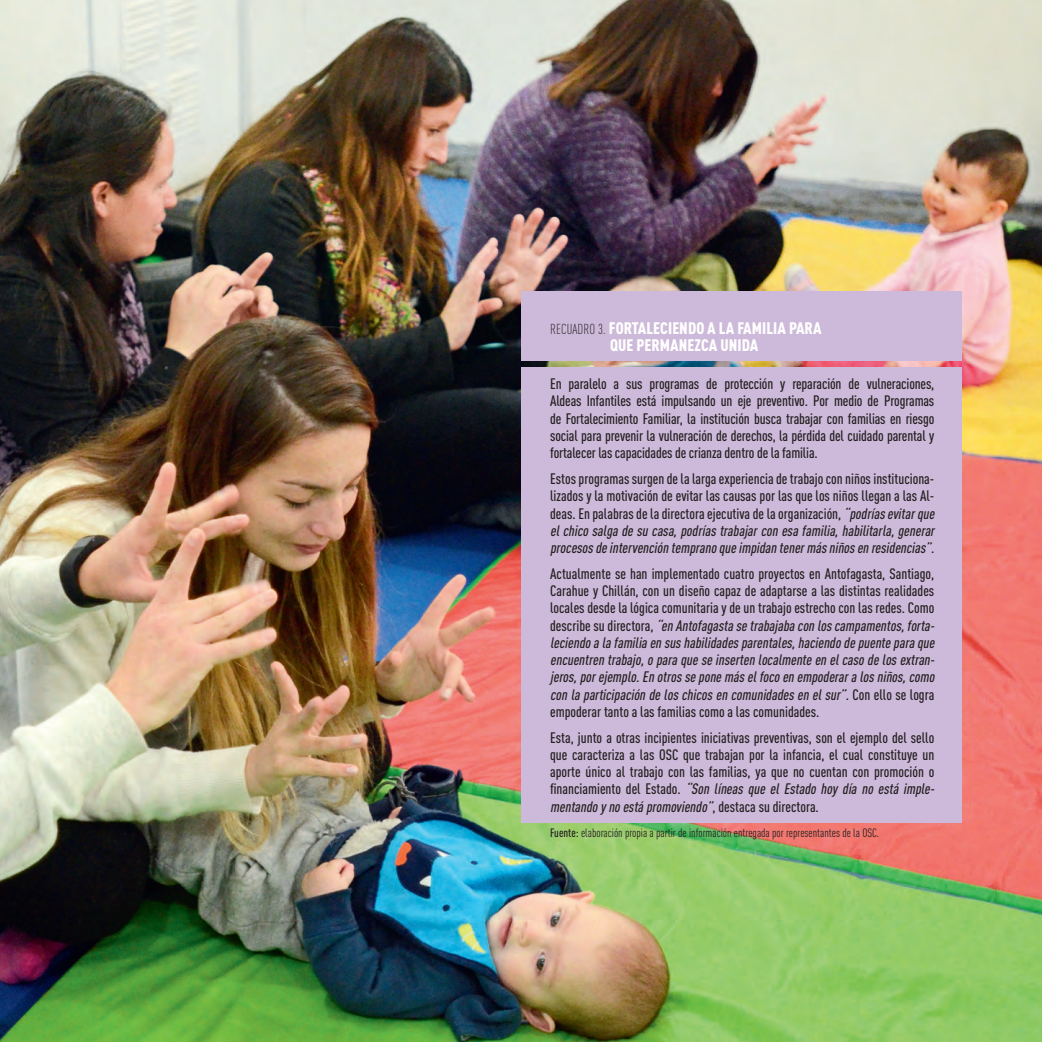
<style>
.page{position:relative;width:1042px;height:1042px;background:#fff}
.page>*{position:absolute;margin:0;border:0;box-sizing:border-box;transform-origin:0 0}
.titulo_tabla_nuevo{font:900 16.5px/16.5px "DIN Cond";letter-spacing:.005em;color:#fff;text-align:center}
.Nivel_de_nota_11{font:500 15px/17.2px "DIN Cond";color:#231f20}
.Nivel_de_nota_11-2{font:italic 500 15px/17.2px "DIN Cond";color:#231f20}
.Normal2{font:500 15px/17.2px "DIN Cond";letter-spacing:-.01em;color:#231f20;text-align:justify}
.Normal2-2{font:12px "DIN Cond Regular Alternate";color:#231f20}
.s1{font-weight:300;font-size:14.25px;color:#231f20}
.s2{font-style:italic}
.s3{font-style:normal}
.s4{font-family:"DIN Cond";font-weight:500}
</style>
<div class="page">
<img style="left:0;top:0;width:1042px;height:1042px">
<div style="left:521px;top:367px;width:440px;height:455px;background:#cdb9d9"></div>
<div style="left:521px;top:291px;width:440px;height:69px;background:#cdb9d9"></div>
<p class="titulo_tabla_nuevo" style="left:550px;top:319px;width:273px"><span class="s1">RECUADRO 3.</span> FORTALECIENDO A LA FAMILIA PARA<br>QUE PERMANEZCA UNIDA</p>
<p class="Normal2" style="left:550px;top:375px;width:386px">En paralelo a sus programas de protección y reparación de vulneraciones, Aldeas Infantiles está impulsando un eje preventivo. Por medio de Programas de Fortalecimiento Familiar, la institución busca trabajar con familias en riesgo social para prevenir la vulneración de derechos, la pérdida del cuidado parental y fortalecer las capacidades de crianza dentro de la familia.</p>
<p class="Nivel_de_nota_11" style="left:550px;top:470px;width:389px">Estos programas surgen de la larga experiencia de trabajo con niños instituciona&shy;lizados y la motivación de evitar las causas por las que los niños llegan a las Al&shy;deas. En palabras de la directora ejecutiva de la organización, <span class="s2">“podríasevitarque elchicosalgadesu casa,podríastrabajarcon esafamilia,habilitarla,generar procesosdeintervención tempranoqueimpidan tenermásniñosen residencias”</span>.</p>
<p class="Nivel_de_nota_11-2" style="left:550px;top:564px;width:389px"><span class="s3">Actualmente se han implementado cuatro proyectos en Antofagasta, Santiago, Carahue y Chillán, con un diseño capaz de adaptarse a las distintas realidades locales desde la lógica comunitaria y de un trabajo estrecho con las redes. Como d e s c r i b e s u d i r e c t o r a ,</span> “en Antofagastasetrabajabacon loscampamentos,forta&shy;leciendoalafamiliaen sushabilidadesparentales,haciendodepuenteparaque encuentren trabajo,oparaqueseinserten localmenteen elcasodelosextran&shy;jeros,porejemplo.En otrosseponemáselfocoen empoderaralosniños,como con laparticipación deloschicosen comunidadesen elsur”<span class="s3">. C o n e l l o s e l o g r a empoderar tanto a las familias como a las comunidades.</span></p>
<p class="Nivel_de_nota_11" style="left:550px;top:728px;width:389px">Esta, junto a otras incipientes iniciativas preventivas, son el ejemplo del sello que caracteriza a las OSC que trabajan por la infancia, el cual constituye un aporte único al trabajo con las familias, ya que no cuentan con promoción o fi n a n c i a m i e n t o d e l E s t a d o . <span class="s2">“Son líneas que el Estado hoy día no está imple&shy;mentandoy noestápromoviendo”</span>, d e s t a c a s u d i r e c t o r a .</p>
<p class="Normal2-2" style="left:550px;top:826px;width:331px"><span class="s4">Fuente:</span> elaboración propia a partir de información entregada por representantes de la OSC.</p>
</div>
